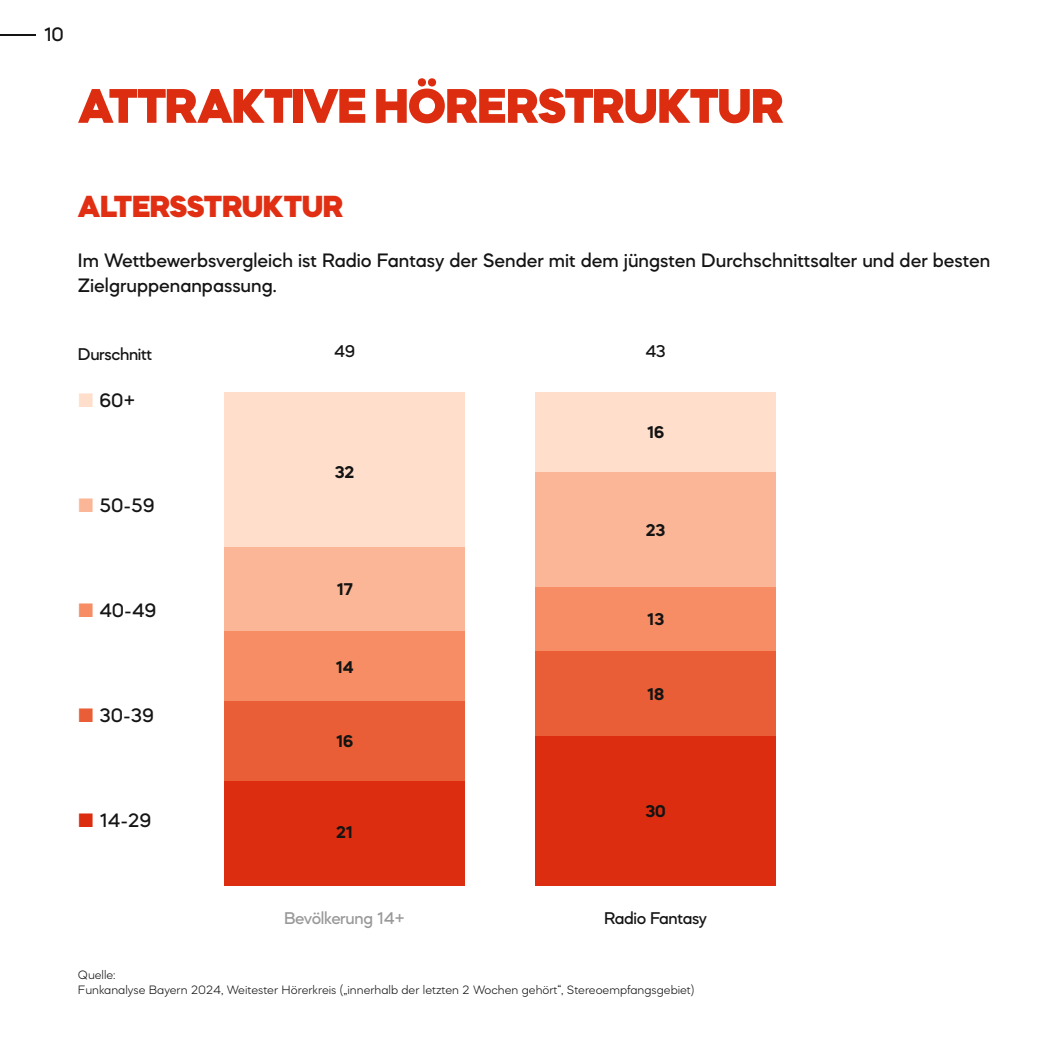
<style>
.page{position:relative;width:1049px;height:1049px;background:#fff}
.page>*{position:absolute;margin:0;border:0;box-sizing:border-box;transform-origin:0 0}
.t1{font:900 50px "Mazzard M";letter-spacing:-.015em;color:#dc2d10}
.t2{font:900 31.5px "Mazzard M";color:#e02f13}
.t3{font:500 20px/25px "Mazzard M";color:#131413}
.t4{font:500 17.5px "Mazzard M";letter-spacing:-.02em;color:#131413}
.t5{font:700 17.5px "Mazzard M";letter-spacing:-.02em;color:#131413}
.t6{font:500 17.5px "Mazzard M";letter-spacing:-.02em;color:#999}
.t7{font:300 12.5px/15px "Mazzard M";color:#131413}
.s1{color:#ffdecc}
.s2{color:#fbb697}
.s3{color:#f68d65}
.s4{color:#e95e36}
.s5{color:#dc2d10}
</style>
<div class="page">
<div style="left:535px;top:736px;width:241px;height:149px;background:#dc2d10"></div>
<div style="left:535px;top:651px;width:241px;height:85px;background:#e95e36"></div>
<div style="left:535px;top:586px;width:241px;height:65px;background:#f68d65"></div>
<div style="left:535px;top:472px;width:241px;height:114px;background:#fbb697"></div>
<div style="left:535px;top:392px;width:241px;height:80px;background:#ffdecc"></div>
<div style="left:224px;top:781px;width:241px;height:104px;background:#dc2d10"></div>
<div style="left:224px;top:701px;width:241px;height:80px;background:#e95e36"></div>
<div style="left:224px;top:631px;width:241px;height:70px;background:#f68d65"></div>
<div style="left:224px;top:546px;width:241px;height:85px;background:#fbb697"></div>
<div style="left:224px;top:392px;width:241px;height:154px;background:#ffdecc"></div>
<hr style="left:0;top:34px;width:36px;height:2px;background:#131413">
<p class="t3" style="left:44px;top:22px;width:21px">10</p>
<h1 class="t1" style="left:78px;top:74px;width:707px">ATTRAKTIVE HÖRERSTRUKTUR</h1>
<h2 class="t2" style="left:78px;top:186px;width:267px">ALTERSSTRUKTUR</h2>
<p class="t3" style="left:78px;top:247px;width:914px">Im Wettbewerbsvergleich ist Radio Fantasy der Sender mit dem jüngsten Durchschnittsalter und der besten<br>Zielgruppenanpassung.</p>
<p class="t4" style="left:78px;top:343px;width:76px">Durschnitt</p>
<p class="t4" style="left:334px;top:341px;width:22px">49</p>
<p class="t4" style="left:645px;top:341px;width:22px">43</p>
<p class="t3" style="left:78px;top:387px;width:59px"><span class="s1">■</span> 60+</p>
<p class="t3" style="left:78px;top:492px;width:78px"><span class="s2">■</span> 50-59</p>
<p class="t3" style="left:78px;top:597px;width:80px"><span class="s3">■</span> 40-49</p>
<p class="t3" style="left:78px;top:702px;width:77px"><span class="s4">■</span> 30-39</p>
<p class="t3" style="left:78px;top:807px;width:75px"><span class="s5">■</span> 14-29</p>
<p class="t5" style="left:335px;top:461px;width:21px">32</p>
<p class="t5" style="left:336px;top:578px;width:18px">17</p>
<p class="t5" style="left:335px;top:656px;width:20px">14</p>
<p class="t5" style="left:336px;top:730px;width:19px">16</p>
<p class="t5" style="left:336px;top:821px;width:19px">21</p>
<p class="t5" style="left:647px;top:421px;width:19px">16</p>
<p class="t5" style="left:646px;top:519px;width:21px">23</p>
<p class="t5" style="left:647px;top:608px;width:19px">13</p>
<p class="t5" style="left:647px;top:683px;width:19px">18</p>
<p class="t5" style="left:645px;top:800px;width:22px">30</p>
<p class="t6" style="left:284px;top:907px;width:122px">Bevölkerung 14+</p>
<p class="t4" style="left:604px;top:907px;width:104px">Radio Fantasy</p>
<p class="t7" style="left:78px;top:967px;width:618px">Quelle:<br>Funkanalyse Bayern 2024, Weitester Hörerkreis („innerhalb der letzten 2 Wochen gehört“, Stereoempfangsgebiet)</p>
</div>
